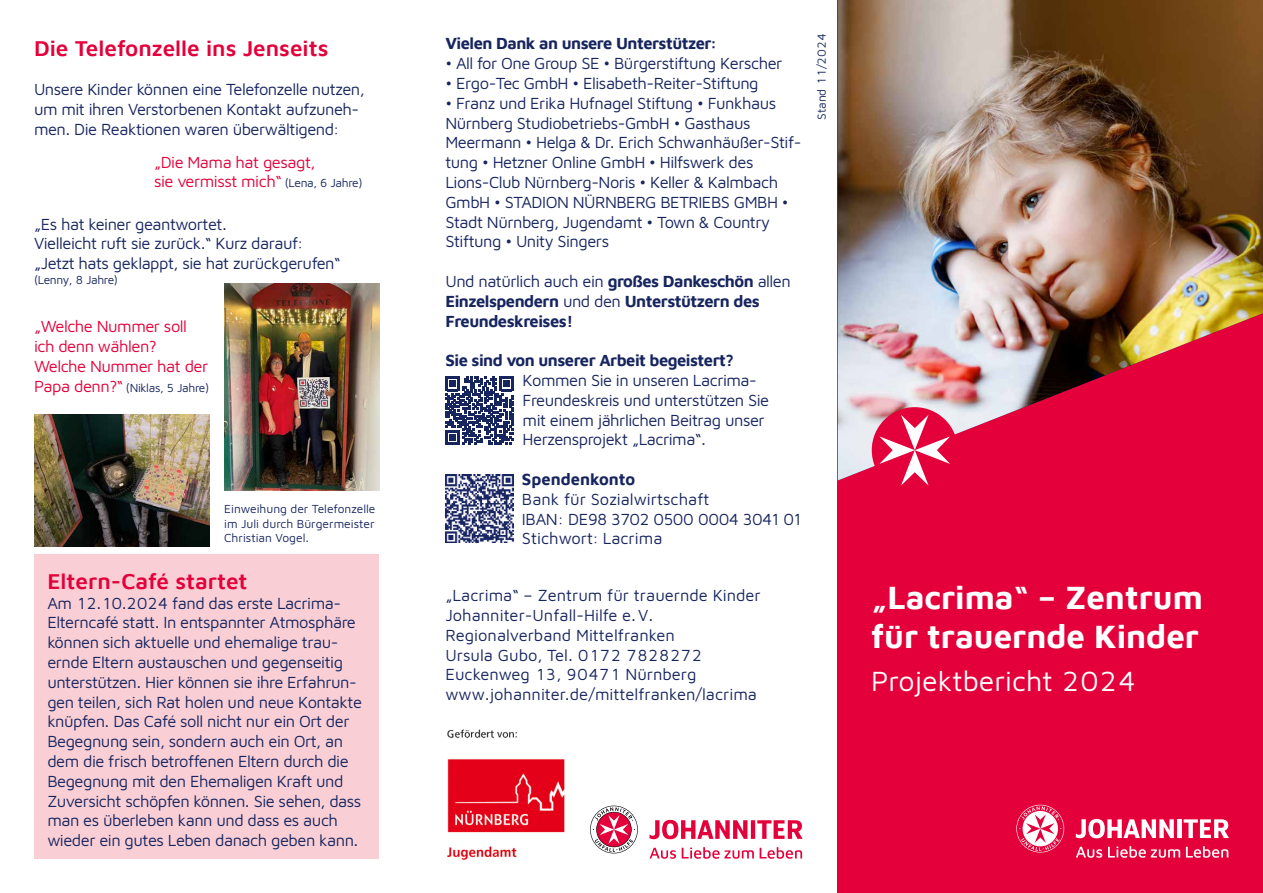
<style>
.page{position:relative;width:1263px;height:893px;background:#fff}
.page>*{position:absolute;margin:0;border:0;box-sizing:border-box;transform-origin:0 0}
.t1{font:700 33px/39.6px "Maven Johanniter";color:#fff}
.t2{font:28.5px "Maven Johanniter";color:#fff}
.t3{font:600 22.5px "Maven Johanniter";color:#e4003a}
.t4{font:16.5px/19.8px "Maven Johanniter";letter-spacing:-.03em;color:#17255f}
.t5{font:16.5px/19.8px "Maven Johanniter";color:#17255f}
.t6{font:700 16.5px/19.8px "Maven Johanniter";letter-spacing:-.03em;color:#17255f}
.t7{font:16.5px/19.8px "Maven Johanniter";letter-spacing:-.03em;color:#e4003a}
.t8{font:700 16.5px "Maven Johanniter";color:#17255f}
.t9{font:12px/14.4px "Maven Johanniter";color:#17255f;text-align:justify}
.t10{font:12px "Maven Johanniter";letter-spacing:-.03em;color:#17255f}
.s1{font-size:12px;color:#17255f}
.s2{font-size:16.5px;color:#e4003a}
.s3{font-weight:400}
</style>
<div class="page">
<svg style="left:446px;top:377px;width:67px;height:67px"></svg>
<div style="left:838px;top:0;width:425px;height:893px;background:#e4003a"></div>
<img style="left:838px;top:0;width:425px;height:480px">
<div style="left:872px;top:407px;width:86px;height:86px;background:#e4003a;border-radius:50%"></div>
<svg style="left:879px;top:415px;width:71px;height:71px"></svg>
<svg style="left:1076px;top:819px;width:153px;height:39px"></svg>
<svg style="left:1016px;top:805px;width:48px;height:47px"></svg>
<svg style="left:590px;top:806px;width:213px;height:53px"></svg>
<img style="left:445px;top:474px;width:68px;height:68px">
<img style="left:224px;top:283px;width:155px;height:207px">
<img style="left:34px;top:415px;width:175px;height:131px">
<div style="left:35px;top:554px;width:344px;height:305px;background:#f9cfd5"></div>
<img style="left:447px;top:729px;width:118px;height:132px">
<h3 class="t3" style="left:34px;top:32px;width:296px">Die Telefonzelle ins Jenseits</h3>
<p class="t4" style="left:34px;top:79px;width:332px">Unsere Kinder können eine Telefonzelle nutzen, um mit ihren Verstorbenen Kontakt aufzuneh&shy;men. Die Reaktionen waren überwältigend:</p>
<p class="t7" style="left:154px;top:151px;width:210px">„Die Mama hat gesagt,<br>sie vermisst mich“ <span class="s1">(Lena, 6 Jahre)</span></p>
<p class="t4" style="left:34px;top:213px;width:308px">„Es hat keiner geantwortet.<br>Vielleicht ruft sie zurück.“ Kurz darauf: „Jetzt hats geklappt, sie hat zurückgerufen“</p>
<p class="t10" style="left:34px;top:271px;width:85px">(Lenny, 8 Jahre)</p>
<p class="t7" style="left:34px;top:316px;width:176px">„Welche Nummer soll ich denn wählen?<br>Welche Nummer hat der</p>
<p class="t10" style="left:34px;top:379px;width:177px"><span class="s2">Papa denn?“</span> (Niklas, 5 Jahre)</p>
<p class="t9" style="left:224px;top:501px;width:153px">Einweihung der Telefonzelle im Juli durch Bürgermeister Christian Vogel.</p>
<h3 class="t3" style="left:47px;top:565px;width:202px">Eltern-Café startet</h3>
<p class="t4" style="left:47px;top:592px;width:316px">Am 12.10.2024 fand das erste Lacrima-Elterncafé statt. In entspannter Atmosphäre können sich aktuelle und ehemalige trau&shy;ernde Eltern austauschen und gegenseitig unterstützen. Hier können sie ihre Erfahrun&shy;gen teilen, sich Rat holen und neue Kontakte knüpfen. Das Café soll nicht nur ein Ort der Begegnung sein, sondern auch ein Ort, an dem die frisch betroffenen Eltern durch die Begegnung mit den Ehemaligen Kraft und Zuversicht schöpfen können. Sie sehen, dass man es überleben kann und dass es auch wieder ein gutes Leben danach geben kann.</p>
<p class="t6" style="left:445px;top:33px;width:272px">Vielen Dank an unsere Unterstützer:</p>
<p class="t4" style="left:445px;top:53px;width:338px">• All for One Group SE • Bürgerstiftung Kerscher</p>
<p class="t4" style="left:445px;top:72px;width:315px">• Ergo-Tec GmbH • Elisabeth-Reiter-Stiftung</p>
<p class="t4" style="left:445px;top:92px;width:357px">• Franz und Erika Hufnagel Stiftung • Funkhaus Nürnberg Studiobetriebs-GmbH • Gasthaus Meermann • Helga &amp; Dr. Erich Schwanhäußer-Stif&shy;tung • Hetzner Online GmbH • Hilfswerk des Lions-Club Nürnberg-Noris • Keller &amp; Kalmbach GmbH • STADION NÜRNBERG BETRIEBS GMBH • Stadt Nürnberg, Jugendamt • Town &amp; Country Stiftung • Unity Singers</p>
<p class="t6" style="left:445px;top:270px;width:347px"><span class="s3">Und natürlich auch ein</span> großes Dankeschön <span class="s3">allen<br></span>Einzelspendern <span class="s3">und den</span> Unterstützern des<br>Freundeskreises!</p>
<p class="t6" style="left:445px;top:349px;width:290px">Sie sind von unserer Arbeit begeistert?</p>
<p class="t4" style="left:523px;top:369px;width:248px">Kommen Sie in unseren Lacrima-<br>Freundeskreis und unterstützen Sie mit einem jährlichen Beitrag unser<br>Herzensprojekt „Lacrima“.</p>
<p class="t8" style="left:522px;top:468px;width:115px">Spendenkonto</p>
<p class="t5" style="left:522px;top:488px;width:281px">Bank für Sozialwirtschaft<br>IBAN: DE98 3702 0500 0004 3041 01<br>Stichwort: Lacrima</p>
<p class="t9" style="left:814px;top:120px;width:89px;rotate:-90deg">Stand 11/2024</p>
<p class="t5" style="left:445px;top:584px;width:317px">„Lacrima“ – Zentrum für trauernde Kinder Johanniter-Unfall-Hilfe e.V.<br>Regionalverband Mittelfranken<br>Ursula Gubo, Tel. 0172 7828272<br>Euckenweg 13, 90471 Nürnberg www.johanniter.de/mittelfranken/lacrima</p>
<h1 class="t1" style="left:871px;top:575px;width:333px">„Lacrima“ – Zentrum für trauernde Kinder</h1>
<h2 class="t2" style="left:871px;top:662px;width:267px">Projektbericht 2024</h2>
</div>
